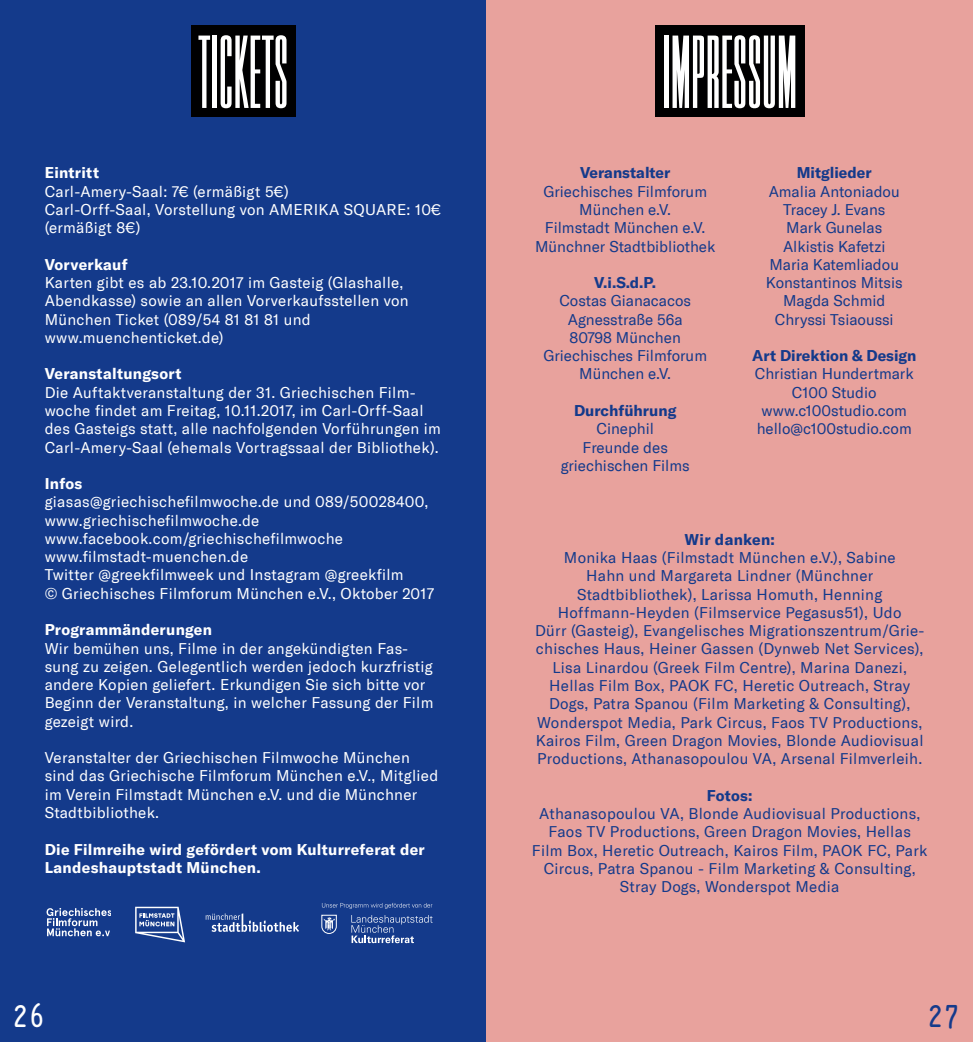
<style>
.page{position:relative;width:973px;height:1042px;background:#fff}
.page>*{position:absolute;margin:0;border:0;box-sizing:border-box;transform-origin:0 0}
.t1{font:700 108.5px "Triple Condensed Gothic";letter-spacing:.01em;color:#fff}
.t2{font:700 35px "Typewriter Condensed";color:#fff}
.t3{font:700 35px "Typewriter Condensed";color:#143a8b}
.t4{font:15.22px/18.2px "GT America";letter-spacing:.02em;color:#fff}
.t5{font:15.22px/18.2px "GT America";letter-spacing:.02em;color:#143a8b;text-align:center}
.t6{font:15.22px/18.2px "GT America";color:#143a8b;text-align:center}
.t7{font:700 15.22px/18.2px "GT America";letter-spacing:.02em;color:#fff}
.t8{font:700 15.22px "GT America";color:#143a8b}
.t9{font:700 15.22px "GT America";letter-spacing:.02em;color:#143a8b}
</style>
<div class="page">
<div style="left:0;top:0;width:486px;height:1042px;background:#143a8b"></div>
<div style="left:486px;top:0;width:486px;height:1042px;background:#e8a29d"></div>
<div style="left:655px;top:25px;width:149px;height:92px;background:#000001"></div>
<div style="left:191px;top:25px;width:104px;height:92px;background:#000001"></div>
<svg style="left:47px;top:908px;width:64px;height:28px"></svg>
<svg style="left:351px;top:915px;width:81px;height:28px"></svg>
<svg style="left:322px;top:903px;width:110px;height:6px"></svg>
<svg style="left:321px;top:915px;width:15px;height:19px"></svg>
<svg style="left:205px;top:913px;width:94px;height:19px"></svg>
<svg style="left:135px;top:907px;width:50px;height:35px"></svg>
<h1 class="t1" style="left:199px;top:14px;width:91px">TICKETS</h1>
<h1 class="t1" style="left:662px;top:14px;width:135px">IMPRESSUM</h1>
<p class="t7" style="left:45px;top:164px;width:56px">Eintritt</p>
<p class="t4" style="left:45px;top:182px;width:398px">Carl-Amery-Saal: 7€ (ermäßigt 5€)<br>Carl-Orff-Saal, Vorstellung von AMERIKA SQUARE: 10€ (ermäßigt 8€)</p>
<p class="t7" style="left:45px;top:255px;width:84px">Vorverkauf</p>
<p class="t4" style="left:45px;top:274px;width:365px">Karten gibt es ab 23.10.2017 im Gasteig (Glashalle, Abendkasse) sowie an allen Vorverkaufsstellen von München Ticket (089/54 81 81 81 und www.muenchenticket.de)</p>
<p class="t7" style="left:45px;top:365px;width:138px">Veranstaltungsort</p>
<p class="t4" style="left:45px;top:383px;width:398px">Die Auftaktveranstaltung der 31. Griechischen Film&shy;woche findet am Freitag, 10.11.2017, im Carl-Orff-Saal des Gasteigs statt, alle nachfolgenden Vorführungen im Carl-Amery-Saal (ehemals Vortragssaal der Bibliothek).</p>
<p class="t7" style="left:45px;top:474px;width:39px">Infos</p>
<p class="t4" style="left:45px;top:493px;width:391px">giasas@griechischefilmwoche.de und 089/50028400, www.griechischefilmwoche.de www.facebook.com/griechischefilmwoche www.filmstadt-muenchen.de<br>Twitter @greekfilmweek und Instagram @greekfilm<br>© Griechisches Filmforum München e.V., Oktober 2017</p>
<p class="t7" style="left:45px;top:620px;width:169px">Programmänderungen</p>
<p class="t4" style="left:45px;top:639px;width:390px">Wir bemühen uns, Filme in der angekündigten Fas&shy;sung zu zeigen. Gelegentlich werden jedoch kurzfristig andere Kopien geliefert. Erkundigen Sie sich bitte vor Beginn der Veranstaltung, in welcher Fassung der Film gezeigt wird.</p>
<p class="t4" style="left:45px;top:749px;width:395px">Veranstalter der Griechischen Filmwoche München sind das Griechische Filmforum München e.V., Mitglied im Verein Filmstadt München e.V. und die Münchner Stadtbibliothek.</p>
<p class="t7" style="left:45px;top:840px;width:381px">Die Filmreihe wird gefördert vom Kulturreferat der<br>Landeshauptstadt München.</p>
<p class="t8" style="left:580px;top:163px;width:92px">Veranstalter</p>
<p class="t6" style="left:535px;top:182px;width:182px">Griechisches Filmforum<br>München e.V.<br>Filmstadt München e.V.<br>Münchner Stadtbibliothek</p>
<p class="t8" style="left:594px;top:273px;width:64px">V.i.S.d.P.</p>
<p class="t6" style="left:543px;top:292px;width:165px">Costas Gianacacos<br>Agnesstraße 56a<br>80798 München<br>Griechisches Filmforum<br>München e.V.</p>
<p class="t8" style="left:574px;top:401px;width:104px">Durchführung</p>
<p class="t6" style="left:560px;top:420px;width:130px">Cinephil<br>Freunde des griechischen Films</p>
<p class="t8" style="left:796px;top:163px;width:77px">Mitglieder</p>
<p class="t6" style="left:765px;top:182px;width:138px">Amalia Antoniadou<br>Tracey J. Evans<br>Mark Gunelas<br>Alkistis Kafetzi<br>Maria Katemliadou<br>Konstantinos Mitsis<br>Magda Schmid<br>Chryssi Tsiaoussi</p>
<p class="t8" style="left:752px;top:346px;width:165px">Art Direktion &amp; Design</p>
<p class="t6" style="left:754px;top:365px;width:160px">Christian Hundertmark<br>C100 Studio www.c100studio.com hello@c100studio.com</p>
<p class="t9" style="left:684px;top:530px;width:92px">Wir danken:</p>
<p class="t5" style="left:535px;top:549px;width:391px">Monika Haas (Filmstadt München e.V.), Sabine<br>Hahn und Margareta Lindner (Münchner Stadtbibliothek), Larissa Homuth, Henning Hoffmann-Heyden (Filmservice Pegasus51), Udo<br>Dürr (Gasteig), Evangelisches Migrationszentrum/Grie&shy;chisches Haus, Heiner Gassen (Dynweb Net Services), Lisa Linardou (Greek Film Centre), Marina Danezi, Hellas Film Box, PAOK FC, Heretic Outreach, Stray Dogs, Patra Spanou (Film Marketing &amp; Consulting), Wonderspot Media, Park Circus, Faos TV Productions, Kairos Film, Green Dragon Movies, Blonde Audiovisual Productions, Athanasopoulou VA, Arsenal Filmverleih.</p>
<p class="t8" style="left:706px;top:786px;width:47px">Fotos:</p>
<p class="t5" style="left:532px;top:804px;width:397px">Athanasopoulou VA, Blonde Audiovisual Productions, Faos TV Productions, Green Dragon Movies, Hellas Film Box, Heretic Outreach, Kairos Film, PAOK FC, Park Circus, Patra Spanou - Film Marketing &amp; Consulting, Stray Dogs, Wonderspot Media</p>
<h2 class="t2" style="left:12px;top:991px;width:34px">26</h2>
<h2 class="t3" style="left:927px;top:991px;width:34px">27</h2>
</div>
